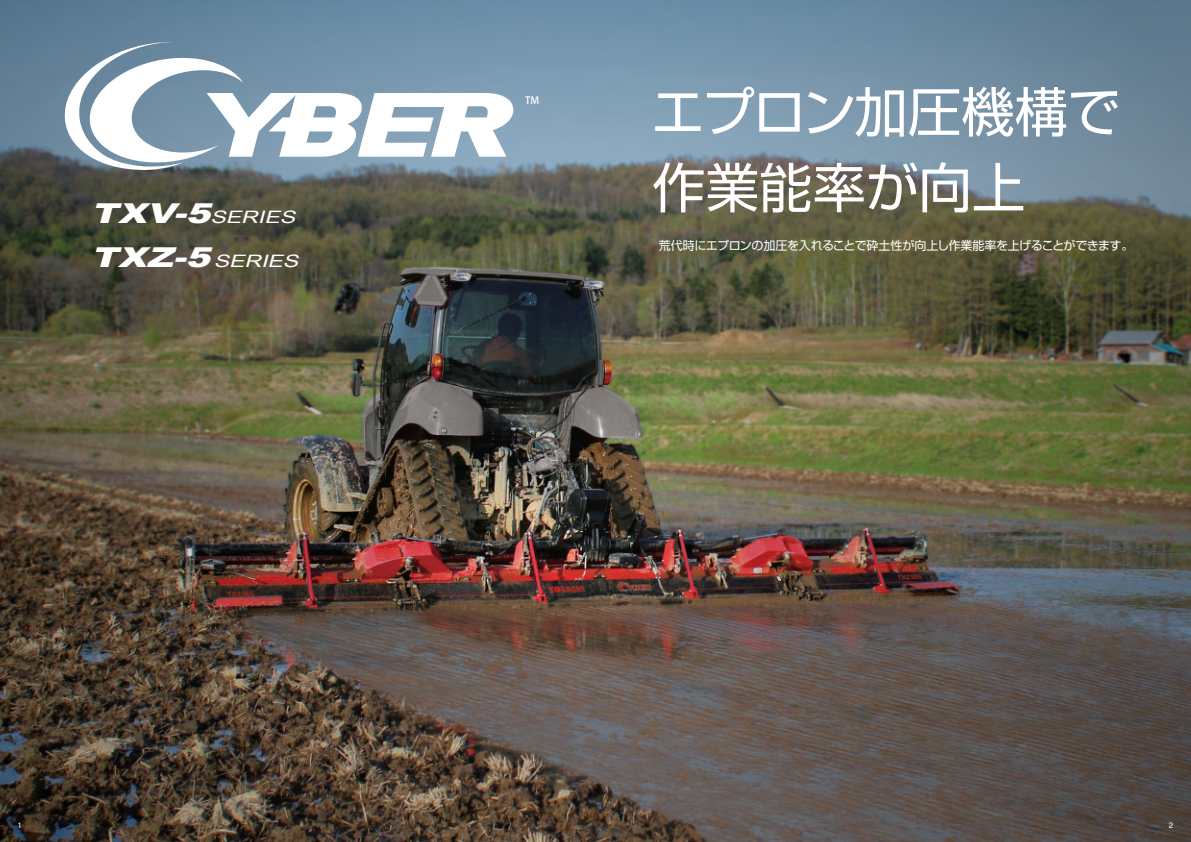
<style>
.page{position:relative;width:1191px;height:842px;background:#fff}
.page>*{position:absolute;margin:0;border:0;box-sizing:border-box;transform-origin:0 0}
.t1{font:53.4px/75.7px "Shin Go Pro";letter-spacing:-.005em;color:#fff}
.t2{font:italic 17.1px "Arial";color:#fff;scale:1.35 1}
.t3{font:12px "Shin Go Pro";letter-spacing:-.03em;color:#fff}
.t4{font:500 10px "Koz Go Pro";color:#fff}
.t5{font:8px "Helvetica";color:#fff}
.s1{font-weight:900;font-size:27.4px}
</style>
<div class="page">
<img style="left:0;top:0;width:1191px;height:842px">
<svg style="left:59px;top:42px;width:456px;height:129px"></svg>
<h2 class="t2" style="left:91px;top:206px;width:157px"><span class="s1">TXV-5</span>SERIES</h2>
<h2 class="t2" style="left:91px;top:249px;width:160px"><span class="s1">TXZ-5</span>SERIES</h2>
<p class="t4" style="left:525px;top:94px;width:16px">TM</p>
<h1 class="t1" style="left:651px;top:68px;width:471px">エプロン加圧機構で作業能率が向上</h1>
<p class="t3" style="left:659px;top:235px;width:476px">荒代時にエプロンの加圧を入れることで砕土性が向上し作業能率を上げることができます。</p>
<p class="t5" style="left:18px;top:819px;width:6px">1</p>
<p class="t5" style="left:1168px;top:819px;width:6px">2</p>
</div>
